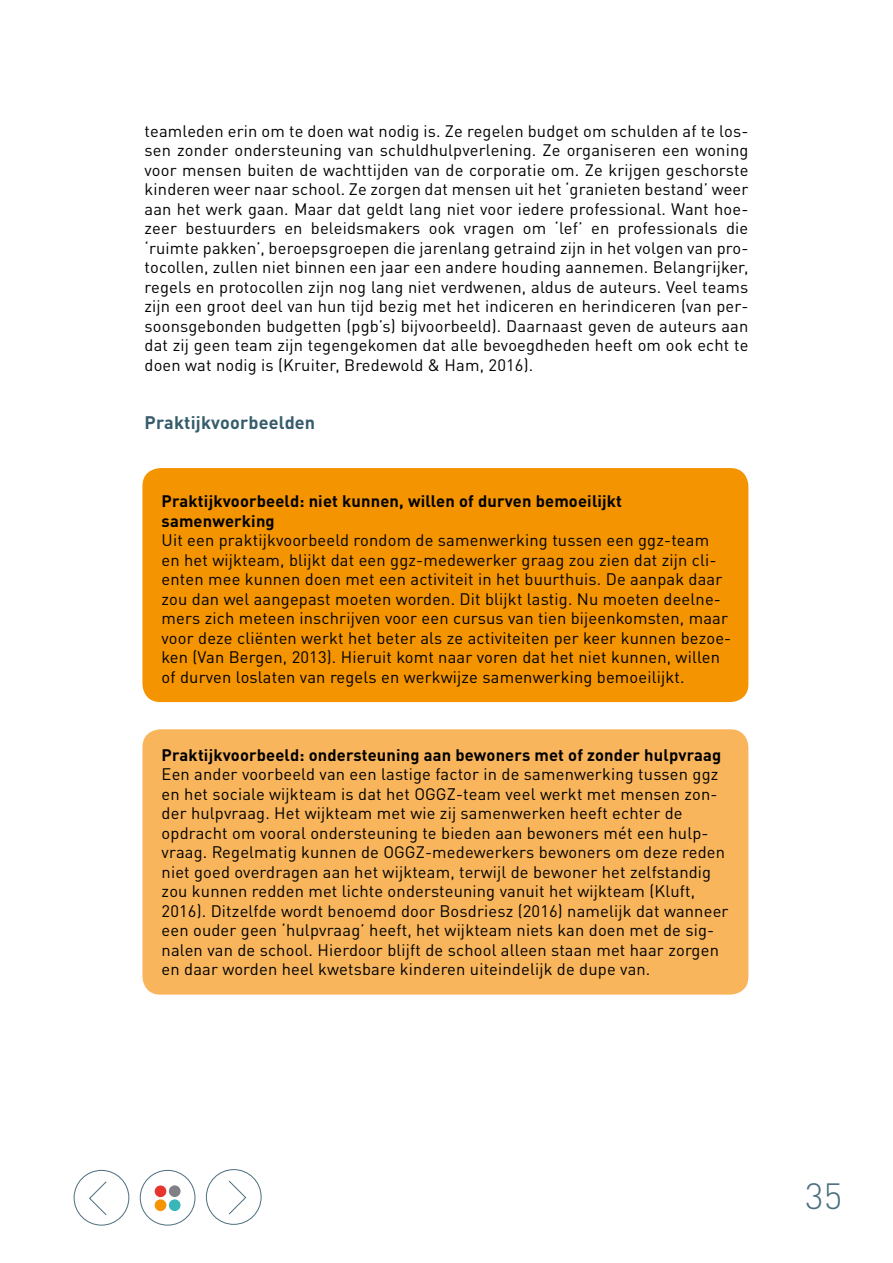
<style>
.page{position:relative;width:893px;height:1263px;background:#fff}
.page>*{position:absolute;margin:0;border:0;box-sizing:border-box;transform-origin:0 0}
.t1{font:300 36px "DINOT";color:#4b6e7e}
.t2{font:700 18px "DINOT";letter-spacing:.01em;color:#365c6c}
.t3{font:16.5px/19.5px "DINOT";letter-spacing:.01em;color:#000}
.t4{font:700 16.5px/19.5px "DINOT";letter-spacing:.01em;color:#000}
</style>
<div class="page">
<div style="left:142px;top:468px;width:606px;height:234px;background:#f39400;border-radius:18px"></div>
<div style="left:142px;top:729px;width:606px;height:266px;background:#f8b55b;border-radius:18px"></div>
<div style="left:206px;top:1169px;width:55px;height:56px;border:1px solid #4b6e7e;border-radius:50%"></div>
<svg style="left:228px;top:1180px;width:19px;height:35px"></svg>
<div style="left:74px;top:1170px;width:55px;height:55px;border:1px solid #4b6e7e;border-radius:50%"></div>
<svg style="left:89px;top:1181px;width:18px;height:34px"></svg>
<div style="left:140px;top:1170px;width:55px;height:55px;border:1px solid #4b6e7e;border-radius:50%"></div>
<div style="left:155px;top:1185px;width:11px;height:12px;background:#e5352d;border-radius:50%"></div>
<div style="left:155px;top:1199px;width:11px;height:12px;background:#f39400;border-radius:50%"></div>
<div style="left:169px;top:1199px;width:12px;height:12px;background:#39b6b8;border-radius:50%"></div>
<div style="left:169px;top:1185px;width:12px;height:12px;background:#808086;border-radius:50%"></div>
<p class="t3" style="left:145px;top:121px;width:605px;text-align:justify">teamleden erin om te doen wat nodig is. Ze regelen budget om schulden af te los&shy;sen zonder ondersteuning van schuldhulpverlening. Ze organiseren een woning voor mensen buiten de wachttijden van de corporatie om. Ze krijgen geschorste kinderen weer naar school. Ze zorgen dat mensen uit het ‘granieten bestand’ weer aan het werk gaan. Maar dat geldt lang niet voor iedere professional. Want hoe&shy;zeer bestuurders en beleidsmakers ook vragen om ‘lef’ en professionals die ‘ruimte pakken’, beroepsgroepen die jarenlang getraind zijn in het volgen van pro&shy;tocollen, zullen niet binnen een jaar een andere houding aannemen. Belangrijker, regels en protocollen zijn nog lang niet verdwenen, aldus de auteurs. Veel teams zijn een groot deel van hun tijd bezig met het indiceren en herindiceren (van per&shy;soonsgebonden budgetten (pgb’s) bijvoorbeeld). Daarnaast geven de auteurs aan dat zij geen team zijn tegengekomen dat alle bevoegdheden heeft om ook echt te doen wat nodig is (Kruiter, Bredewold &amp; Ham, 2016).</p>
<p class="t2" style="left:145px;top:411px;width:172px">Praktijkvoorbeelden</p>
<p class="t4" style="left:162px;top:491px;width:462px">Praktijkvoorbeeld: niet kunnen, willen of durven bemoeilijkt samenwerking</p>
<p class="t3" style="left:162px;top:530px;width:571px">Uit een praktijkvoorbeeld rondom de samenwerking tussen een ggz-team en het wijkteam, blijkt dat een ggz-medewerker graag zou zien dat zijn cli&shy;ënten mee kunnen doen met een activiteit in het buurthuis. De aanpak daar zou dan wel aangepast moeten worden. Dit blijkt lastig. Nu moeten deelne&shy;mers zich meteen inschrijven voor een cursus van tien bijeenkomsten, maar voor deze cliënten werkt het beter als ze activiteiten per keer kunnen bezoe&shy;ken (Van Bergen, 2013). Hieruit komt naar voren dat het niet kunnen, willen of durven loslaten van regels en werkwijze samenwerking bemoeilijkt.</p>
<p class="t4" style="left:162px;top:744px;width:561px">Praktijkvoorbeeld: ondersteuning aan bewoners met of zonder hulpvraag</p>
<p class="t3" style="left:162px;top:764px;width:568px">Een ander voorbeeld van een lastige factor in de samenwerking tussen ggz en het sociale wijkteam is dat het OGGZ-team veel werkt met mensen zon&shy;der hulpvraag. Het wijkteam met wie zij samenwerken heeft echter de opdracht om vooral ondersteuning te bieden aan bewoners mét een hulp&shy;vraag. Regelmatig kunnen de OGGZ-medewerkers bewoners om deze reden niet goed overdragen aan het wijkteam, terwijl de bewoner het zelfstandig zou kunnen redden met lichte ondersteuning vanuit het wijkteam (Kluft, 2016). Ditzelfde wordt benoemd door Bosdriesz (2016) namelijk dat wanneer een ouder geen ‘hulpvraag’ heeft, het wijkteam niets kan doen met de sig&shy;nalen van de school. Hierdoor blijft de school alleen staan met haar zorgen en daar worden heel kwetsbare kinderen uiteindelijk de dupe van.</p>
<h1 class="t1" style="left:805px;top:1173px;width:39px">35</h1>
</div>
